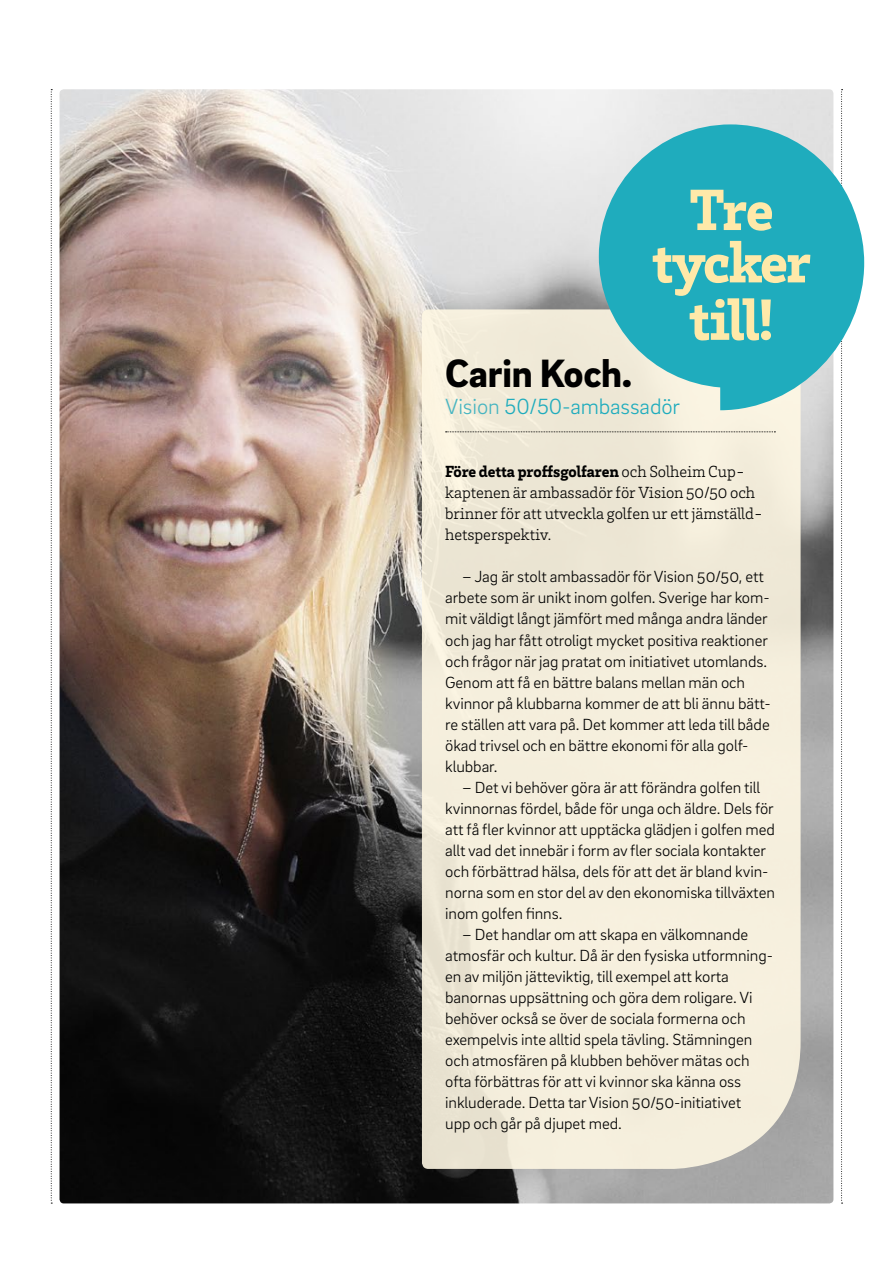
<style>
.page{position:relative;width:893px;height:1263px;background:#fff}
.page>*{position:absolute;margin:0;border:0;box-sizing:border-box;transform-origin:0 0}
.t1{font:900 59.7px/52.3px "Brix Slab";letter-spacing:-.025em;color:#ffe9a9;text-align:center}
.t2{font:900 40.5px "Brix Sans";letter-spacing:-.005em;color:#000}
.t3{font:300 22.5px "Brix Sans";letter-spacing:-.005em;color:#1facbd}
.t4{font:300 16.5px/21px "Brix Sans";letter-spacing:-.005em;color:#000}
.t5{font:300 16.5px/21px "Brix Slab";letter-spacing:-.005em;color:#000}
.s1{color:#48b5c1}
.s2{font-weight:900}
</style>
<div class="page">
<svg style="left:51px;top:89px;width:1px;height:1115px"></svg>
<svg style="left:841px;top:89px;width:2px;height:1115px"></svg>
<img style="left:60px;top:89px;width:773px;height:1114px">
<svg style="left:422px;top:309px;width:379px;height:860px;background:#f1ebd9"></svg>
<svg style="left:446px;top:431px;width:329px;height:1px"></svg>
<svg style="left:599px;top:124px;width:265px;height:286px;background:#52bcc7"></svg>
<h1 class="t1" style="left:652px;top:181px;width:160px">Tre tycker</h1>
<h1 class="t1" style="left:689px;top:291px;width:87px">till!</h1>
<h2 class="t2" style="left:445px;top:347px;width:189px">Carin Koch.</h2>
<h3 class="t3" style="left:445px;top:392px;width:236px"><span class="s1">Vision</span> 50/50-ambassadör</h3>
<p class="t5" style="left:445px;top:461px;width:319px"><span class="s2">Före detta proffsgolfaren</span> och Solheim Cup&shy;kaptenen är ambassadör för Vision 50/50 och brinner för att utveckla golfen ur ett jämställd&shy;hetsperspektiv.</p>
<p class="t4" style="left:445px;top:566px;width:327px;text-indent:17px">– Jag är stolt ambassadör för Vision 50/50, ett arbete som är unikt inom golfen. Sverige har kom&shy;mit väldigt långt jämfört med många andra länder och jag har fått otroligt mycket positiva reaktioner och frågor när jag pratat om initiativet utomlands.<br>Genom att få en bättre balans mellan män och kvinnor på klubbarna kommer de att bli ännu bätt&shy;re ställen att vara på. Det kommer att leda till både ökad trivsel och en bättre ekonomi för alla golf&shy;klubbar.</p>
<p class="t4" style="left:445px;top:776px;width:331px;text-indent:17px">– Det vi behöver göra är att förändra golfen till kvinnornas fördel, både för unga och äldre. Dels för att få fler kvinnor att upptäcka glädjen i golfen med allt vad det innebär i form av fler sociala kontakter och förbättrad hälsa, dels för att det är bland kvin&shy;norna som en stor del av den ekonomiska tillväxten inom golfen finns.</p>
<p class="t4" style="left:445px;top:923px;width:329px;text-indent:17px">– Det handlar om att skapa en välkomnande atmosfär och kultur. Då är den fysiska utformning&shy;en av miljön jätteviktig, till exempel att korta banornas uppsättning och göra dem roligare. Vi behöver också se över de sociala formerna och exempelvis inte alltid spela tävling. Stämningen och atmosfären på klubben behöver mätas och ofta förbättras för att vi kvinnor ska känna oss inkluderade. Detta tar Vision 50/50-initiativet<br>upp och går på djupet med.</p>
</div>
